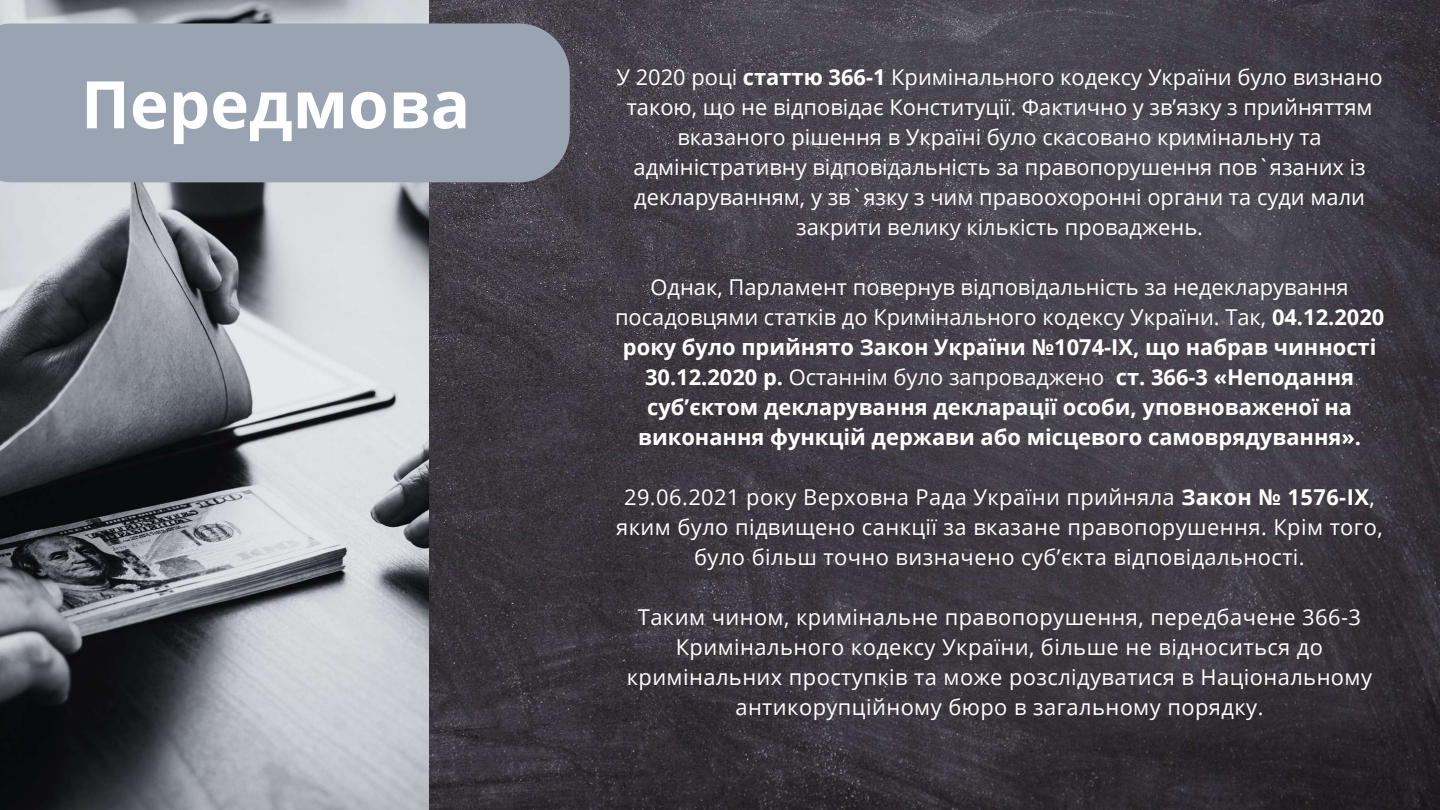
<style>
.page{position:relative;width:1440px;height:810px;background:#fff}
.page>*{position:absolute;margin:0;border:0;box-sizing:border-box;transform-origin:0 0}
.t1{font:700 65.7px "Open Sans";color:#fff}
.t2{font:21.9px/30px "Open Sans";letter-spacing:.02em;color:#fff;text-align:center}
.t3{font:700 21.9px/30px "Open Sans";color:#fff;text-align:center}
.t4{font:21.9px/30px "Open Sans";color:#fff;text-align:center}
.s1{font-weight:700}
.s2{font-weight:400}
</style>
<div class="page">
<img style="left:429px;top:0;width:1011px;height:810px">
<img style="left:0;top:0;width:429px;height:810px">
<div style="left:0;top:23px;width:570px;height:159px;background:#99a3b1"></div>
<h1 class="t1" style="left:81px;top:58px;width:391px">Передмова</h1>
<p class="t4" style="left:617px;top:61px;width:768px">У 2020 році <span class="s1">статтю 366-1</span> Кримінального кодексу України було визнано такою, що не відповідає Конституції. Фактично у зв’язку з прийняттям вказаного рішення в Україні було скасовано кримінальну та адміністративну відповідальність за правопорушення пов`язаних із декларуванням, у зв`язку з чим правоохоронні органи та суди мали закрити велику кількість проваджень.</p>
<p class="t3" style="left:615px;top:271px;width:771px"><span class="s2">Однак, Парламент повернув відповідальність за недекларування посадовцями статків до Кримінального кодексу України. Так,</span> 04.12.2020 року було прийнято Закон України №1074-ІХ, що набрав чинності 30.12.2020 р. <span class="s2">Останнім було запроваджено</span> ст. 366-3 «Неподання суб’єктом декларування декларації особи, уповноваженої на виконання функцій держави або місцевого самоврядування».</p>
<p class="t2" style="left:616px;top:481px;width:768px">29.06.2021 року Верховна Рада України прийняла <span class="s1">Закон № 1576-IX</span>, яким було підвищено санкції за вказане правопорушення. Крім того, було більш точно визначено суб’єкта відповідальності.</p>
<p class="t2" style="left:627px;top:601px;width:747px">Таким чином, кримінальне правопорушення, передбачене 366-3<br>Кримінального кодексу України, більше не відноситься до кримінальних проступків та може розслідуватися в Національному антикорупційному бюро в загальному порядку.</p>
</div>
